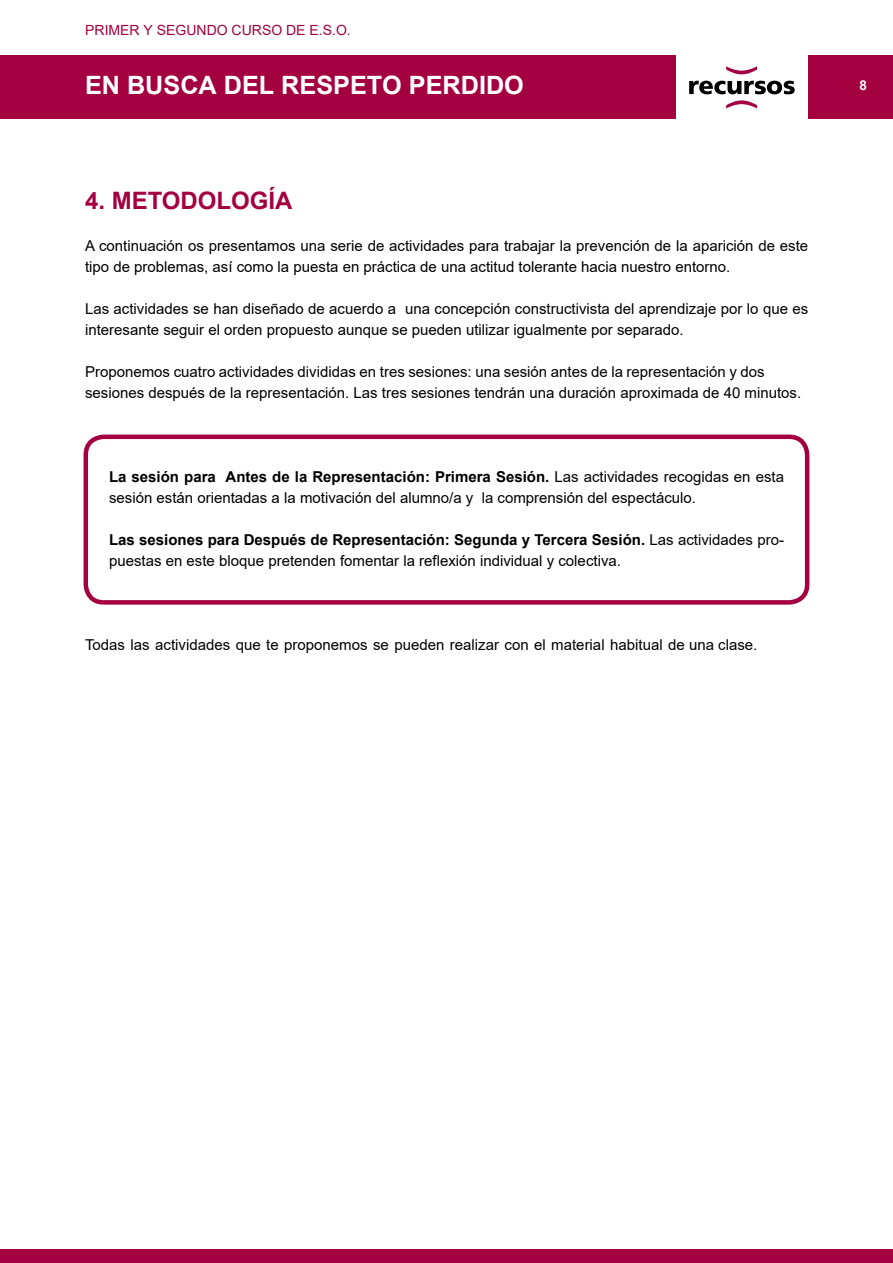
<style>
.page{position:relative;width:893px;height:1263px;background:#fff}
.page>*{position:absolute;margin:0;border:0;box-sizing:border-box;transform-origin:0 0}
.t1{font:700 25.2px "Arial";color:#fff}
.t2{font:700 24px "Arial";color:#a40041}
.t3{font:15px/21px "Arial";color:#000}
.t4{font:13.95px "Arial";color:#a40041}
.t5{font:700 13.5px "Arial";color:#fff}
.s1{font-weight:700}
</style>
<div class="page">
<div style="left:0;top:1249px;width:893px;height:14px;background:#a40041"></div>
<svg style="left:83px;top:434px;width:727px;height:168px"></svg>
<div style="left:0;top:55px;width:893px;height:64px;background:#a40041"></div>
<div style="left:676px;top:55px;width:132px;height:65px;background:#fff"></div>
<svg style="left:689px;top:81px;width:106px;height:13px"></svg>
<svg style="left:726px;top:66px;width:31px;height:8px"></svg>
<svg style="left:726px;top:100px;width:31px;height:9px"></svg>
<p class="t4" style="left:85px;top:21px;width:267px">PRIMER Y SEGUNDO CURSO DE E.S.O.</p>
<h1 class="t1" style="left:85px;top:68px;width:440px">EN BUSCA DEL RESPETO PERDIDO</h1>
<h2 class="t2" style="left:85px;top:183px;width:209px">4. METODOLOGÍA</h2>
<p class="t3" style="left:85px;top:235px;width:725px">A continuación os presentamos una serie de actividades para trabajar la prevención de la aparición de este tipo de problemas, así como la puesta en práctica de una actitud tolerante hacia nuestro entorno.</p>
<p class="t3" style="left:85px;top:298px;width:725px">Las actividades se han diseñado de acuerdo a una concepción constructivista del aprendizaje por lo que es interesante seguir el orden propuesto aunque se pueden utilizar igualmente por separado.</p>
<p class="t3" style="left:85px;top:361px;width:718px">Proponemos cuatro actividades divididas en tres sesiones: una sesión antes de la representación y dos sesiones después de la representación. Las tres sesiones tendrán una duración aproximada de 40 minutos.</p>
<p class="t3" style="left:109px;top:466px;width:676px"><span class="s1">La sesión para Antes de la Representación: Primera Sesión.</span> Las actividades recogidas en esta sesión están orientadas a la motivación del alumno/a y la comprensión del espectáculo.</p>
<p class="t3" style="left:109px;top:529px;width:676px"><span class="s1">Las sesiones para Después de Representación: Segunda y Tercera Sesión.</span> Las actividades pro&shy;puestas en este bloque pretenden fomentar la reflexión individual y colectiva.</p>
<p class="t3" style="left:85px;top:634px;width:674px">Todas las actividades que te proponemos se pueden realizar con el material habitual de una clase.</p>
<p class="t5" style="left:859px;top:76px;width:9px">8</p>
</div>
